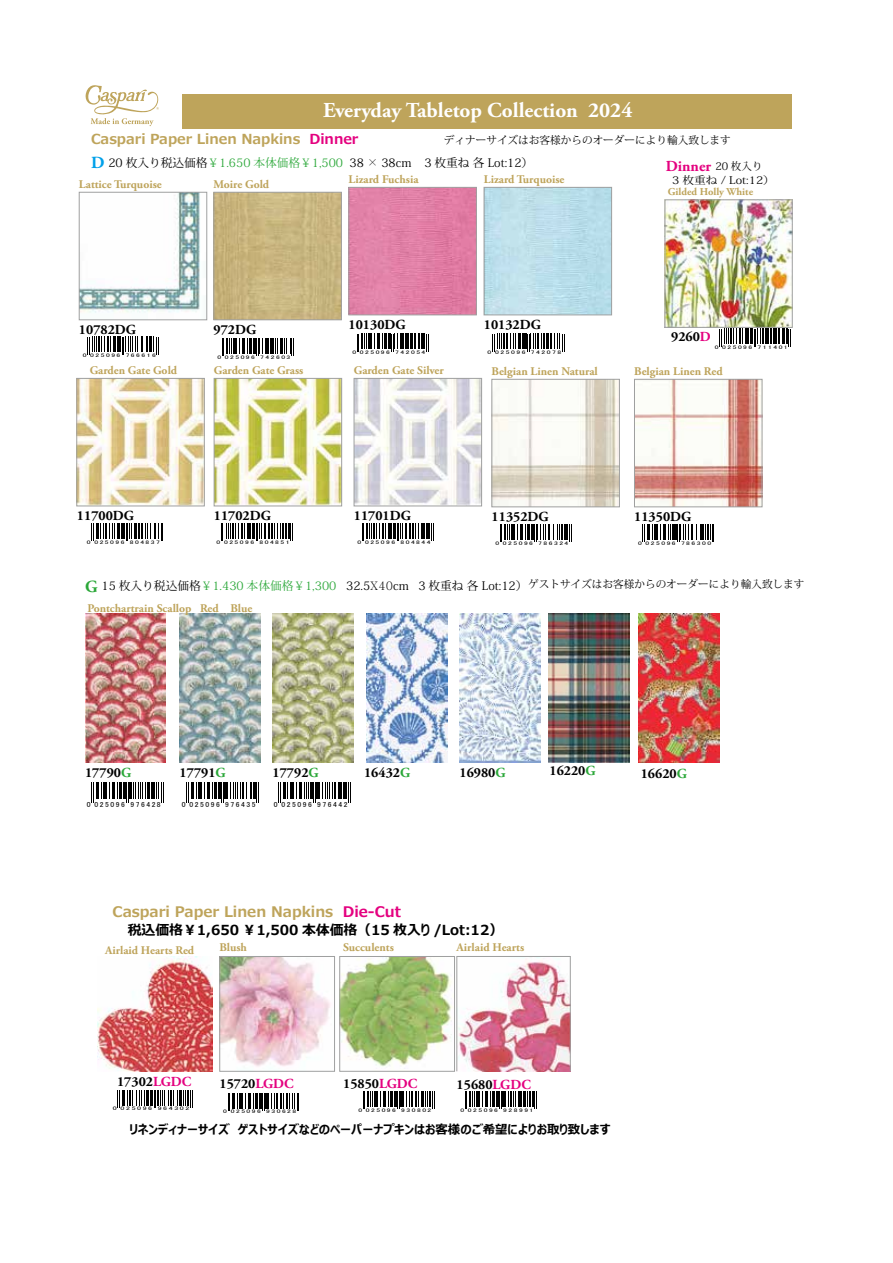
<style>
.page{position:relative;width:893px;height:1263px;background:#fff}
.page>*{position:absolute;margin:0;border:0;box-sizing:border-box;transform-origin:0 0}
.t1{font:700 21.3px "Adobe Garamond Pro";color:#fff}
.t2{font:700 15.3px "Adobe Garamond Pro";color:#e4007f}
.t3{font:700 14.55px "Meiryo UI";color:#bea45b}
.t4{font:700 13.8px "Adobe Garamond Pro";color:#000}
.t5{font:700 13.8px "Meiryo UI";color:#000}
.t6{font:700 13.8px "Meiryo UI";color:#bea45b}
.t7{font:700 12.45px "Meiryo UI";color:#000}
.t8{font:700 11.7px "Adobe Garamond Pro";color:#bea45b}
.t9{font:11.7px "Koz Min Pro";color:#000}
.t10{font:10.65px "Koz Min Pro";color:#000}
.t11{font:700 10.5px "Adobe Garamond Pro";color:#bea45b}
.t12{font:10.5px "Koz Min Pro";color:#000;scale:1.11 1}
.t13{font:7.35px "MS UI Gothic";letter-spacing:.2em;color:#000;scale:1.04 1}
.t14{font:5.1px "MS UI Gothic";letter-spacing:.2em;color:#000;scale:1.49 1}
.t15{font:5.1px "MS UI Gothic";letter-spacing:.2em;color:#000;scale:1.56 1}
.t16{font:5.1px "MS UI Gothic";letter-spacing:.2em;color:#000;scale:1.5 1}
.s1{color:#e4007f}
.s2{font-family:"Adobe Garamond Pro";font-weight:700;font-size:16.95px;color:#00a0e9}
.s3{color:#2aa738}
.s4{font-family:"Adobe Myungjo Std";font-weight:500}
.s5{font-family:"Koz Min Pro";font-weight:400;font-size:10.5px;color:#000}
.s6{font-family:"Adobe Garamond Pro";font-weight:700;font-size:16.95px;color:#2aa738}
</style>
<div class="page">
<div style="left:183px;top:95px;width:609px;height:34px;background:#bea45b"></div>
<svg style="left:85px;top:85px;width:74px;height:41px"></svg>
<img style="left:222px;top:958px;width:108px;height:109px">
<div style="left:220px;top:956px;width:115px;height:115px;border:1px solid #9fa0a0"></div>
<img style="left:341px;top:958px;width:111px;height:109px">
<div style="left:339px;top:956px;width:116px;height:115px;border:1px solid #9fa0a0"></div>
<svg style="left:228px;top:1093px;width:71px;height:18px"></svg>
<svg style="left:363px;top:1091px;width:72px;height:18px"></svg>
<img style="left:459px;top:959px;width:109px;height:110px">
<div style="left:457px;top:956px;width:113px;height:115px;border:1px solid #9fa0a0"></div>
<svg style="left:465px;top:1091px;width:72px;height:18px"></svg>
<img style="left:98px;top:956px;width:115px;height:115px">
<svg style="left:117px;top:1090px;width:76px;height:18px"></svg>
<img style="left:180px;top:614px;width:80px;height:149px">
<img style="left:85px;top:614px;width:81px;height:149px">
<img style="left:273px;top:614px;width:80px;height:149px">
<img style="left:79px;top:380px;width:124px;height:124px">
<div style="left:77px;top:378px;width:128px;height:128px;border:1px solid #9fa0a0"></div>
<img style="left:216px;top:380px;width:124px;height:124px">
<div style="left:214px;top:378px;width:128px;height:128px;border:1px solid #9fa0a0"></div>
<img style="left:356px;top:380px;width:124px;height:124px">
<div style="left:354px;top:378px;width:128px;height:128px;border:1px solid #9fa0a0"></div>
<img style="left:494px;top:381px;width:124px;height:124px">
<div style="left:492px;top:379px;width:128px;height:128px;border:1px solid #9fa0a0"></div>
<img style="left:636px;top:381px;width:124px;height:124px">
<div style="left:634px;top:379px;width:128px;height:128px;border:1px solid #9fa0a0"></div>
<svg style="left:91px;top:524px;width:72px;height:17px"></svg>
<svg style="left:221px;top:524px;width:72px;height:17px"></svg>
<svg style="left:362px;top:524px;width:72px;height:17px"></svg>
<svg style="left:500px;top:524px;width:72px;height:18px"></svg>
<svg style="left:644px;top:524px;width:70px;height:18px"></svg>
<img style="left:351px;top:189px;width:124px;height:124px">
<div style="left:349px;top:187px;width:128px;height:128px;border:1px solid #9fa0a0"></div>
<img style="left:486px;top:189px;width:124px;height:124px">
<div style="left:484px;top:187px;width:128px;height:128px;border:1px solid #9fa0a0"></div>
<svg style="left:357px;top:334px;width:72px;height:18px"></svg>
<svg style="left:492px;top:334px;width:73px;height:18px"></svg>
<img style="left:81px;top:194px;width:119px;height:119px">
<div style="left:79px;top:192px;width:128px;height:128px;border:1px solid #9fa0a0"></div>
<img style="left:216px;top:194px;width:124px;height:124px">
<div style="left:214px;top:192px;width:128px;height:128px;border:1px solid #9fa0a0"></div>
<svg style="left:87px;top:337px;width:72px;height:17px"></svg>
<svg style="left:222px;top:338px;width:72px;height:18px"></svg>
<img style="left:667px;top:202px;width:123px;height:124px">
<div style="left:665px;top:200px;width:127px;height:128px;border:1px solid #9fa0a0"></div>
<svg style="left:719px;top:329px;width:72px;height:17px"></svg>
<svg style="left:186px;top:782px;width:73px;height:21px"></svg>
<svg style="left:93px;top:782px;width:71px;height:21px"></svg>
<svg style="left:278px;top:782px;width:73px;height:21px"></svg>
<img style="left:367px;top:613px;width:81px;height:149px">
<img style="left:548px;top:613px;width:81px;height:149px">
<img style="left:460px;top:613px;width:80px;height:149px">
<img style="left:638px;top:613px;width:81px;height:149px">
<h1 class="t1" style="left:323px;top:98px;width:311px">Everyday Tabletop Collection 2024</h1>
<p class="t6" style="left:91px;top:129px;width:269px">Caspari Paper Linen Napkins <span class="s1">Dinner</span></p>
<p class="t10" style="left:444px;top:132px;width:289px">ディナーサイズはお客様からのオーダーにより輸入致します</p>
<p class="t9" style="left:91px;top:154px;width:444px"><span class="s2">D</span> 20 枚入り税込価格<span class="s3">￥1.650 本体価格￥1,500</span> 38 <span class="s4">×</span> 38cm 3 枚重ね 各 Lot:12）</p>
<p class="t8" style="left:79px;top:177px;width:84px">Lattice Turquoise</p>
<p class="t8" style="left:214px;top:177px;width:57px">Moire Gold</p>
<p class="t8" style="left:349px;top:173px;width:71px">Lizard Fuchsia</p>
<p class="t8" style="left:484px;top:173px;width:82px">Lizard Turquoise</p>
<p class="t4" style="left:79px;top:322px;width:59px">10782DG</p>
<p class="t4" style="left:214px;top:322px;width:44px">972DG</p>
<p class="t4" style="left:349px;top:317px;width:59px">10130DG</p>
<p class="t4" style="left:484px;top:317px;width:59px">10132DG</p>
<p class="t14" style="left:83px;top:353px;width:50px">0 025096 766616</p>
<p class="t14" style="left:217px;top:354px;width:50px">0 025096 742603</p>
<p class="t14" style="left:352px;top:350px;width:50px">0 025096 742054</p>
<p class="t16" style="left:488px;top:350px;width:51px">0 025096 742078</p>
<h2 class="t2" style="left:666px;top:157px;width:98px">Dinner <span class="s5">20 枚入り</span></h2>
<p class="t12" style="left:672px;top:172px;width:94px">3 枚重ね / Lot:12）</p>
<p class="t11" style="left:668px;top:186px;width:87px">Gilded Holly White</p>
<p class="t4" style="left:671px;top:328px;width:41px">9260<span class="s1">D</span></p>
<p class="t14" style="left:715px;top:345px;width:50px">0 025096 711401</p>
<p class="t8" style="left:90px;top:364px;width:89px">Garden Gate Gold</p>
<p class="t8" style="left:214px;top:364px;width:91px">Garden Gate Grass</p>
<p class="t8" style="left:354px;top:364px;width:92px">Garden Gate Silver</p>
<p class="t8" style="left:492px;top:364px;width:108px">Belgian Linen Natural</p>
<p class="t8" style="left:634px;top:364px;width:90px">Belgian Linen Red</p>
<p class="t4" style="left:77px;top:508px;width:59px">11700DG</p>
<p class="t4" style="left:214px;top:508px;width:59px">11702DG</p>
<p class="t4" style="left:354px;top:508px;width:59px">11701DG</p>
<p class="t4" style="left:492px;top:509px;width:59px">11352DG</p>
<p class="t4" style="left:634px;top:509px;width:59px">11350DG</p>
<p class="t14" style="left:87px;top:539px;width:50px">0 025096 804837</p>
<p class="t14" style="left:217px;top:539px;width:50px">0 025096 804851</p>
<p class="t14" style="left:358px;top:539px;width:50px">0 025096 804844</p>
<p class="t14" style="left:495px;top:540px;width:50px">0 025096 786324</p>
<p class="t14" style="left:638px;top:540px;width:51px">0 025096 786300</p>
<p class="t9" style="left:85px;top:578px;width:444px"><span class="s6">G</span> 15 枚入り税込価格<span class="s3">￥1.430 本体価格￥1,300</span> 32.5<span class="s4">X40</span>cm 3 枚重ね 各 Lot:12）</p>
<p class="t8" style="left:87px;top:601px;width:167px">Pontchartrain Scallop Red Blue</p>
<p class="t10" style="left:528px;top:576px;width:278px">ゲストサイズはお客様からのオーダーにより輸入致します</p>
<p class="t4" style="left:85px;top:764px;width:48px">17790<span class="s3">G</span></p>
<p class="t4" style="left:180px;top:764px;width:48px">17791<span class="s3">G</span></p>
<p class="t4" style="left:273px;top:764px;width:48px">17792<span class="s3">G</span></p>
<p class="t13" style="left:87px;top:800px;width:72px">0 025096 976428</p>
<p class="t13" style="left:182px;top:800px;width:72px">0 025096 976435</p>
<p class="t13" style="left:274px;top:800px;width:72px">0 025096 976442</p>
<p class="t4" style="left:364px;top:764px;width:48px">16432<span class="s3">G</span></p>
<p class="t4" style="left:460px;top:764px;width:48px">16980<span class="s3">G</span></p>
<p class="t4" style="left:549px;top:762px;width:48px">16220<span class="s3">G</span></p>
<p class="t4" style="left:641px;top:765px;width:48px">16620<span class="s3">G</span></p>
<p class="t3" style="left:113px;top:902px;width:290px">Caspari Paper Linen Napkins　<span class="s1">Die-Cut</span></p>
<p class="t5" style="left:119px;top:920px;width:386px">　税込価格￥1,650 ￥1,500 本体価格（15 枚入り /Lot:12）</p>
<p class="t8" style="left:220px;top:940px;width:29px">Blush</p>
<p class="t8" style="left:343px;top:940px;width:52px">Succulents</p>
<p class="t8" style="left:457px;top:940px;width:69px">Airlaid Hearts</p>
<p class="t8" style="left:105px;top:943px;width:91px">Airlaid Hearts Red</p>
<p class="t4" style="left:117px;top:1074px;width:76px">17302<span class="s1">LGDC</span></p>
<p class="t4" style="left:220px;top:1075px;width:76px">15720<span class="s1">LGDC</span></p>
<p class="t4" style="left:343px;top:1075px;width:76px">15850<span class="s1">LGDC</span></p>
<p class="t4" style="left:457px;top:1076px;width:76px">15680<span class="s1">LGDC</span></p>
<p class="t14" style="left:460px;top:1107px;width:50px">0 025096 928991</p>
<p class="t15" style="left:113px;top:1106px;width:51px">0 025096 964302</p>
<p class="t7" style="left:121px;top:1120px;width:491px">　リネンディナーサイズ　ゲストサイズなどのペーパーナプキンはお客様のご希望によりお取り致します</p>
<p class="t14" style="left:223px;top:1109px;width:50px">0 025096 930628</p>
<p class="t14" style="left:358px;top:1107px;width:50px">0 025096 930802</p>
</div>
